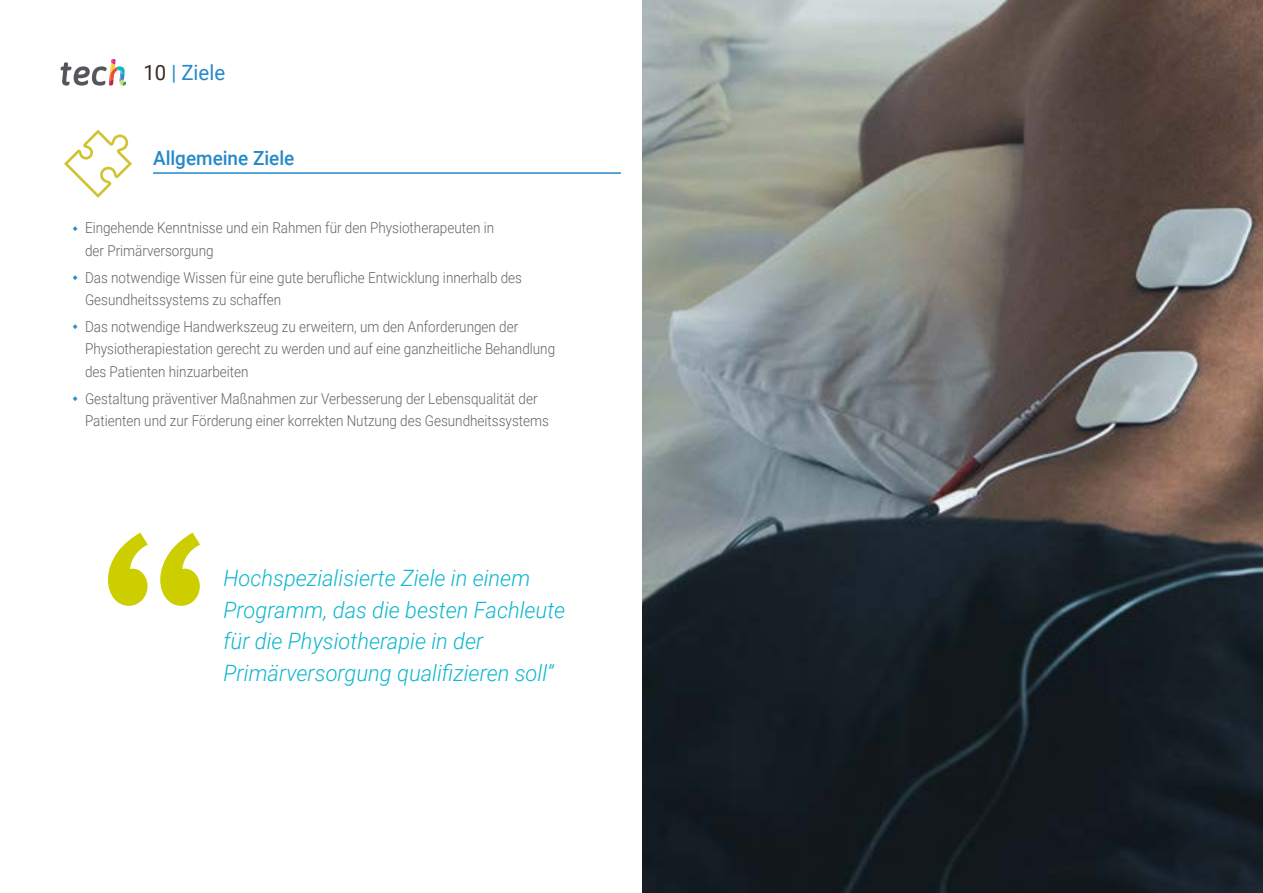
<style>
.page{position:relative;width:1263px;height:893px;background:#fff}
.page>*{position:absolute;margin:0;border:0;box-sizing:border-box;transform-origin:0 0}
.t1{font:italic 300 22.5px/31.5px "Roboto";color:#0fb6cf}
.t2{font:21px "Roboto";color:#2488c9}
.t3{font:500 19.5px "Roboto";color:#2488c9}
.t4{font:300 15px/22.5px "Roboto";color:#61646a;scale:.9 1}
.s1{color:#312e20}
</style>
<div class="page">
<hr style="left:153px;top:173px;width:468px;height:1px;background:#2488c9">
<svg style="left:64px;top:130px;width:68px;height:68px"></svg>
<img style="left:642px;top:0;width:621px;height:893px">
<svg style="left:61px;top:59px;width:65px;height:27px"></svg>
<svg style="left:108px;top:533px;width:92px;height:73px"></svg>
<h2 class="t2" style="left:144px;top:57px;width:83px"><span class="s1">10</span> | Ziele</h2>
<h3 class="t3" style="left:153px;top:144px;width:143px">Allgemeine Ziele</h3>
<p class="t4" style="left:85px;top:216px;width:456px">Eingehende Kenntnisse und ein Rahmen für den Physiotherapeuten in der Primärversorgung</p>
<p class="t4" style="left:85px;top:265px;width:487px">Das notwendige Wissen für eine gute berufliche Entwicklung innerhalb des<br>Gesundheitssystems zu schaffen</p>
<p class="t4" style="left:85px;top:315px;width:524px">Das notwendige Handwerkszeug zu erweitern, um den Anforderungen der<br>Physiotherapiestation gerecht zu werden und auf eine ganzheitliche Behandlung des Patienten hinzuarbeiten</p>
<p class="t4" style="left:85px;top:386px;width:517px">Gestaltung präventiver Maßnahmen zur Verbesserung der Lebensqualität der<br>Patienten und zur Förderung einer korrekten Nutzung des Gesundheitssystems</p>
<h1 class="t1" style="left:223px;top:561px;width:343px">Hochspezialisierte Ziele in einem Programm, das die besten Fachleute für die Physiotherapie in der Primärversorgung qualifizieren soll”</h1>
</div>
